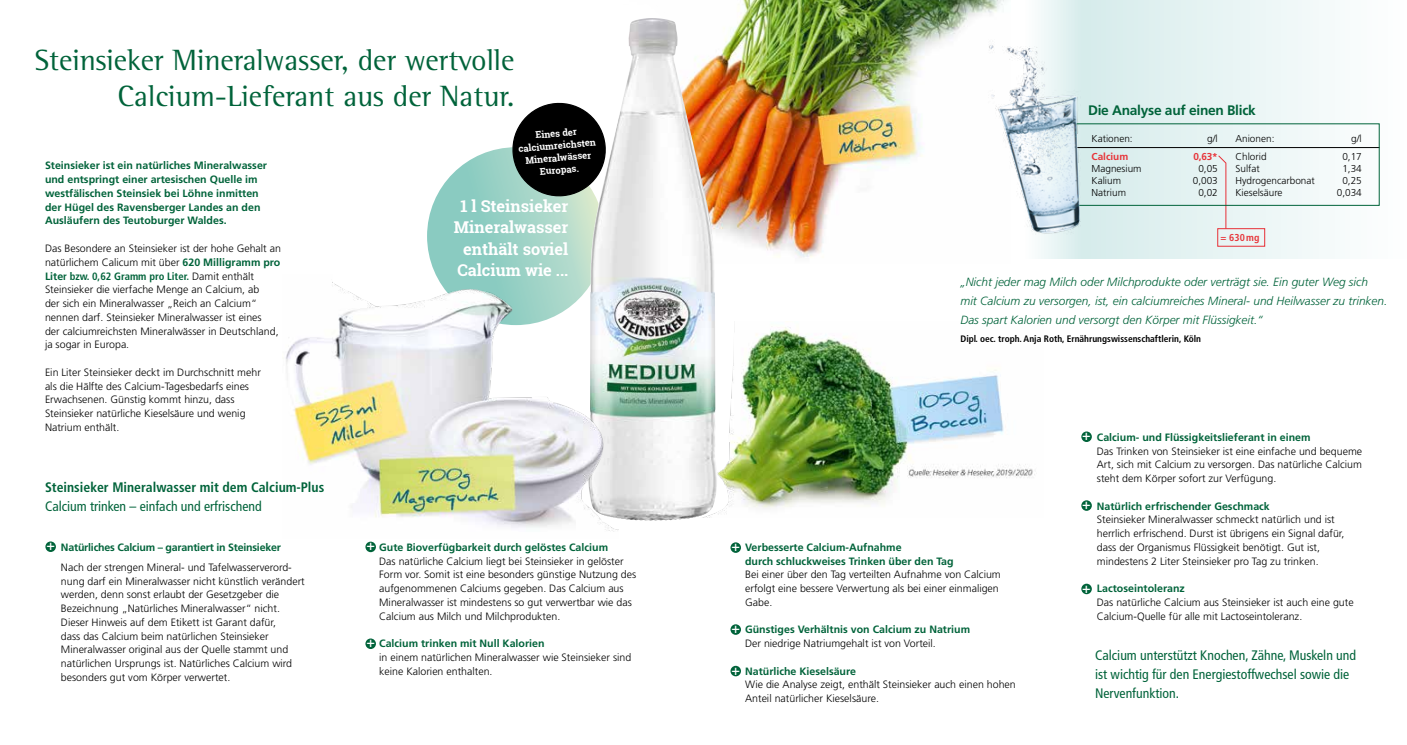
<style>
.page{position:relative;width:1407px;height:745px;background:#fff}
.page>*{position:absolute;margin:0;border:0;box-sizing:border-box;transform-origin:0 0}
.t1{font:30px/36px "Rotis Semi Serif Pro";color:#00633a;text-align:right}
.t2{font:700 16.25px/21.2px "Roboto Slab";color:#fff;text-align:center}
.t3{font:700 condensed 14.25px "Frutiger LT Pro";color:#fff}
.t4{font:condensed 13.75px/18.8px "Frutiger LT Pro";color:#00633a}
.t5{font:700 condensed 13.75px "Frutiger LT Pro";color:#00633a}
.t6{font:700 13.75px "Frutiger LT Pro";letter-spacing:-.02em;color:#00633a}
.t7{font:italic 300 11.88px/18.8px "Frutiger LT Pro";color:#00633a}
.t8{font:300 10.62px/13.8px "Frutiger LT Pro";color:#000}
.t9{font:700 10.62px/13.8px "Frutiger LT Pro";color:#00633a}
.t10{font:700 10.62px "Frutiger LT Pro";letter-spacing:-.02em;color:#00633a}
.t11{font:300 10px "Frutiger LT Pro";color:#000}
.t12{font:700 10px "Frutiger LT Pro";color:#e73439}
.t13{font:700 condensed 10px "Frutiger LT Pro";letter-spacing:.02em;color:#e73439}
.t14{font:700 condensed 9.38px "Frutiger LT Pro";color:#000}
.t15{font:700 9.38px/12.2px "Roboto Slab";color:#fff;text-align:center}
.s1{font-weight:700;color:#00633a}
.s2{font-weight:700;font-stretch:condensed;color:#00633a}
</style>
<div class="page">
<img style="left:637px;top:0;width:367px;height:258px">
<svg style="left:427px;top:147px;width:178px;height:178px;background:#9bd1c5"></svg>
<svg style="left:511px;top:102px;width:77px;height:96px;background:#292d2c"></svg>
<img style="left:588px;top:20px;width:129px;height:500px">
<img style="left:700px;top:321px;width:335px;height:195px">
<svg style="left:1022px;top:0;width:385px;height:259px"></svg>
<hr style="left:1075px;top:147px;width:304px;height:1px;background:#000">
<svg style="left:1218px;top:155px;width:8px;height:73px"></svg>
<div style="left:1217px;top:228px;width:48px;height:18px;border:1px solid #e73037"></div>
<img style="left:986px;top:40px;width:102px;height:198px">
<img style="left:285px;top:274px;width:333px;height:258px">
<div style="left:45px;top:541px;width:11px;height:10px;background:#00633a;border-radius:50%"></div>
<div style="left:365px;top:541px;width:11px;height:11px;background:#00633a;border-radius:50%"></div>
<div style="left:365px;top:638px;width:11px;height:10px;background:#00633a;border-radius:50%"></div>
<div style="left:730px;top:542px;width:11px;height:10px;background:#00633a;border-radius:50%"></div>
<div style="left:730px;top:624px;width:11px;height:10px;background:#00633a;border-radius:50%"></div>
<div style="left:730px;top:665px;width:11px;height:11px;background:#00633a;border-radius:50%"></div>
<div style="left:1081px;top:431px;width:11px;height:10px;background:#00633a;border-radius:50%"></div>
<div style="left:1081px;top:500px;width:11px;height:10px;background:#00633a;border-radius:50%"></div>
<div style="left:1081px;top:583px;width:11px;height:10px;background:#00633a;border-radius:50%"></div>
<h1 class="t1" style="left:35px;top:42px;width:481px">Steinsieker Mineralwasser, der wertvolle<br>Calcium-Lieferant aus der Natur.</h1>
<p class="t9" style="left:45px;top:159px;width:223px">Steinsieker ist ein natürliches Mineralwasser und entspringt einer artesischen Quelle im westfälischen Steinsiek bei Löhne inmitten der Hügel des Ravensberger Landes an den Ausläufern des Teutoburger Waldes.</p>
<p class="t8" style="left:45px;top:241px;width:237px">Das Besondere an Steinsieker ist der hohe Gehalt an natürlichem Calicum mit über <span class="s1">620 Milligramm pro Lite</span><span class="s2">r bzw. 0,62 Gramm pro Liter.</span> Damit enthält Steinsieker die vierfache Menge an Calcium, ab<br>der sich ein Mineralwasser „Reich an Calcium“ nennen darf. Steinsieker Mineralwasser ist eines<br>der calciumreichsten Mineralwässer in Deutschland, ja sogar in Europa.</p>
<p class="t8" style="left:45px;top:365px;width:217px">Ein Liter Steinsieker deckt im Durchschnitt mehr als die Hälfte des Calcium-Tagesbedarfs eines Erwachsenen. Günstig kommt hinzu, dass Steinsieker natürliche Kieselsäure und wenig Natrium enthält.</p>
<p class="t5" style="left:45px;top:478px;width:281px">Steinsieker Mineralwasser mit dem Calcium-Plus</p>
<p class="t4" style="left:45px;top:496px;width:218px">Calcium trinken – einfach und erfrischend</p>
<p class="t15" style="left:517px;top:130px;width:79px;rotate:-5deg">Eines der calciumreichsten<br>Mineralwässer<br>Europas.</p>
<h2 class="t2" style="left:454px;top:195px;width:116px">1 l Steinsieker<br>Mineralwasser enthält soviel<br>Calcium wie ...</h2>
<p class="t9" style="left:379px;top:540px;width:230px">Gute Bioverfügbarkeit durch gelöstes Calcium</p>
<p class="t8" style="left:379px;top:553px;width:259px">Das natürliche Calcium liegt bei Steinsieker in gelöster Form vor. Somit ist eine besonders günstige Nutzung des aufgenommenen Calciums gegeben. Das Calcium aus Mineralwasser ist mindestens so gut verwertbar wie das Calcium aus Milch und Milchprodukten.</p>
<p class="t9" style="left:379px;top:636px;width:167px">Calcium trinken mit Null Kalorien</p>
<p class="t8" style="left:379px;top:650px;width:254px">in einem natürlichen Mineralwasser wie Steinsieker sind keine Kalorien enthalten.</p>
<p class="t10" style="left:61px;top:540px;width:221px">Natürliches Calcium – garantiert in Steinsieker</p>
<p class="t8" style="left:61px;top:560px;width:245px">Nach der strengen Mineral- und Tafelwasserverord&shy;nung darf ein Mineralwasser nicht künstlich verändert werden, denn sonst erlaubt der Gesetzgeber die Bezeichnung „Natürliches Mineralwasser“ nicht.<br>Dieser Hinweis auf dem Etikett ist Garant dafür,<br>dass das Calcium beim natürlichen Steinsieker Mineralwasser original aus der Quelle stammt und natürlichen Ursprungs ist. Natürliches Calcium wird besonders gut vom Körper verwertet.</p>
<h3 class="t3" style="left:46px;top:536px;width:10px">+</h3>
<h3 class="t3" style="left:366px;top:536px;width:10px">+</h3>
<h3 class="t3" style="left:366px;top:633px;width:10px">+</h3>
<p class="t6" style="left:1088px;top:102px;width:169px">Die Analyse auf einen Blick</p>
<p class="t11" style="left:1091px;top:132px;width:43px">Kationen:</p>
<p class="t11" style="left:1207px;top:132px;width:12px">g/l</p>
<p class="t12" style="left:1091px;top:150px;width:38px">Calcium</p>
<p class="t12" style="left:1193px;top:150px;width:26px">0,63*</p>
<p class="t11" style="left:1091px;top:162px;width:52px">Magnesium</p>
<p class="t11" style="left:1198px;top:162px;width:21px">0,05</p>
<p class="t11" style="left:1091px;top:174px;width:31px">Kalium</p>
<p class="t11" style="left:1193px;top:174px;width:27px">0,003</p>
<p class="t11" style="left:1091px;top:186px;width:36px">Natrium</p>
<p class="t11" style="left:1198px;top:186px;width:21px">0,02</p>
<p class="t11" style="left:1235px;top:132px;width:40px">Anionen:</p>
<p class="t11" style="left:1351px;top:132px;width:12px">g/l</p>
<p class="t11" style="left:1235px;top:150px;width:33px">Chlorid</p>
<p class="t11" style="left:1342px;top:150px;width:21px">0,17</p>
<p class="t11" style="left:1235px;top:162px;width:26px">Sulfat</p>
<p class="t11" style="left:1342px;top:162px;width:21px">1,34</p>
<p class="t11" style="left:1235px;top:174px;width:81px">Hydrogencarbonat</p>
<p class="t11" style="left:1342px;top:174px;width:21px">0,25</p>
<p class="t11" style="left:1235px;top:186px;width:49px">Kieselsäure</p>
<p class="t11" style="left:1336px;top:186px;width:27px">0,034</p>
<p class="t13" style="left:1220px;top:231px;width:41px">= 630mg</p>
<p class="t7" style="left:960px;top:272px;width:428px">„Nicht jeder mag Milch oder Milchprodukte oder verträgt sie. Ein guter Weg sich mit Calcium zu versorgen, ist, ein calciumreiches Mineral- und Heilwasser zu trinken.<br>Das spart Kalorien und versorgt den Körper mit Flüssigkeit.“</p>
<p class="t14" style="left:960px;top:333px;width:242px">Dipl. oec. troph. Anja Roth, Ernährungswissenschaftlerin, Köln</p>
<p class="t9" style="left:745px;top:540px;width:210px">Verbesserte Calcium-Aufnahme<br>durch schluckweises Trinken über den Tag</p>
<p class="t8" style="left:745px;top:567px;width:257px">Bei einer über den Tag verteilten Aufnahme von Calcium erfolgt eine bessere Verwertung als bei einer einmaligen<br>Gabe.</p>
<p class="t9" style="left:745px;top:622px;width:226px">Günstiges Verhältnis von Calcium zu Natrium</p>
<p class="t8" style="left:745px;top:636px;width:192px">Der niedrige Natriumgehalt ist von Vorteil.</p>
<p class="t9" style="left:745px;top:663px;width:112px">Natürliche Kieselsäure</p>
<p class="t8" style="left:745px;top:677px;width:272px">Wie die Analyse zeigt, enthält Steinsieker auch einen hohen<br>Anteil natürlicher Kieselsäure.</p>
<h3 class="t3" style="left:731px;top:537px;width:10px">+</h3>
<h3 class="t3" style="left:731px;top:619px;width:10px">+</h3>
<h3 class="t3" style="left:731px;top:660px;width:10px">+</h3>
<p class="t9" style="left:1097px;top:430px;width:215px">Calcium- und Flüssigkeitslieferant in einem</p>
<p class="t8" style="left:1097px;top:444px;width:267px;text-align:justify">Das Trinken von Steinsieker ist eine einfache und bequeme Art, sich mit Calcium zu versorgen. Das natürliche Calcium steht dem Körper sofort zur Verfügung.</p>
<p class="t9" style="left:1097px;top:498px;width:174px">Natürlich erfrischender Geschmack</p>
<p class="t8" style="left:1097px;top:512px;width:249px">Steinsieker Mineralwasser schmeckt natürlich und ist herrlich erfrischend. Durst ist übrigens ein Signal dafür, dass der Organismus Flüssigkeit benötigt. Gut ist, mindestens 2 Liter Steinsieker pro Tag zu trinken.</p>
<p class="t9" style="left:1097px;top:581px;width:89px">Lactoseintoleranz</p>
<p class="t8" style="left:1097px;top:595px;width:258px">Das natürliche Calcium aus Steinsieker ist auch eine gute<br>Calcium-Quelle für alle mit Lactoseintoleranz.</p>
<h3 class="t3" style="left:1082px;top:426px;width:10px">+</h3>
<h3 class="t3" style="left:1082px;top:495px;width:10px">+</h3>
<h3 class="t3" style="left:1082px;top:578px;width:10px">+</h3>
<p class="t4" style="left:1095px;top:646px;width:262px">Calcium unterstützt Knochen, Zähne, Muskeln und ist wichtig für den Energiestoffwechsel sowie die<br>Nervenfunktion.</p>
</div>
